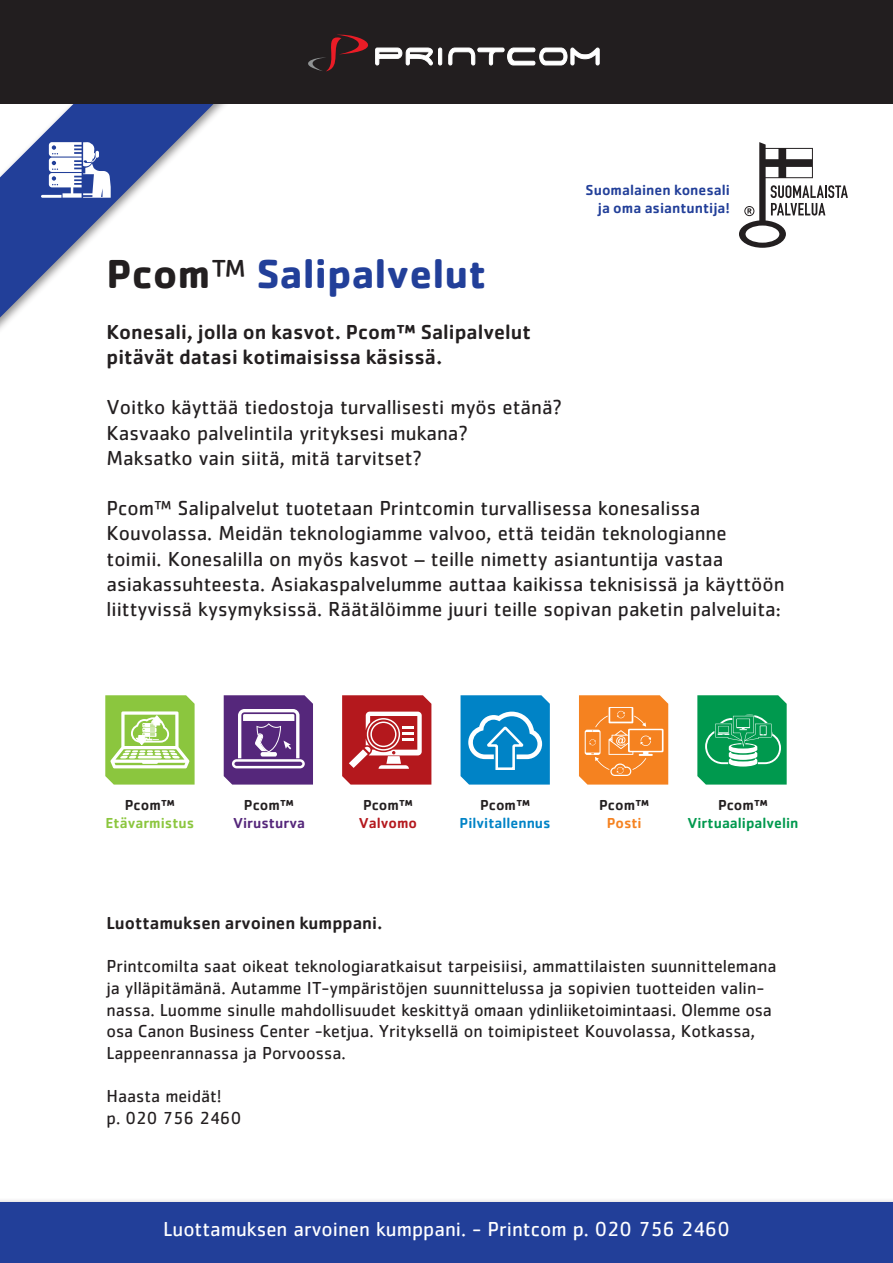
<style>
.page{position:relative;width:893px;height:1263px;background:#fff}
.page>*{position:absolute;margin:0;border:0;box-sizing:border-box;transform-origin:0 0}
.t1{font:700 42px "Cachet Std";color:#223f99}
.t2{font:21px/25.2px "Cachet Std";color:#231f20}
.t3{font:500 21px "Cachet Std";color:#231f20}
.t4{font:21px "Cachet Std";color:#fff}
.t5{font:18px/21.6px "Cachet Std";color:#231f20}
.t6{font:500 18px "Cachet Std";color:#231f20}
.t7{font:500 15px "Cachet Std";color:#223f99}
.t8{font:500 15px "Cachet Std";color:#231f20}
.t9{font:500 15px "Cachet Std";color:#00994e}
.t10{font:500 15px "Cachet Std";color:#0083c6}
.t11{font:500 15px "Cachet Std";color:#8bc63e}
.t12{font:500 15px "Cachet Std";color:#55277b}
.t13{font:500 15px "Cachet Std";color:#b4181d}
.t14{font:500 15px "Cachet Std";color:#f58220}
.s1{color:#231f20}
.s2{font-weight:400;color:#231f20}
</style>
<div class="page">
<svg style="left:0;top:103px;width:317px;height:214px"></svg>
<div style="left:0;top:0;width:893px;height:103px;background:#221e1f"></div>
<div style="left:0;top:1197px;width:893px;height:66px;background:#f5f4f5"></div>
<div style="left:0;top:1202px;width:893px;height:61px;background:#223f99"></div>
<svg style="left:448px;top:48px;width:152px;height:17px"></svg>
<svg style="left:308px;top:34px;width:134px;height:37px"></svg>
<svg style="left:41px;top:142px;width:70px;height:56px"></svg>
<svg style="left:105px;top:695px;width:90px;height:89px"></svg>
<svg style="left:224px;top:695px;width:89px;height:89px;background:#765295"></svg>
<svg style="left:342px;top:695px;width:89px;height:89px;background:#c24348"></svg>
<svg style="left:461px;top:695px;width:89px;height:89px;background:#2695ce"></svg>
<svg style="left:579px;top:695px;width:89px;height:89px;background:#f58f37"></svg>
<svg style="left:697px;top:695px;width:90px;height:89px;background:#22a665"></svg>
<svg style="left:739px;top:142px;width:109px;height:106px"></svg>
<p class="t7" style="left:586px;top:181px;width:146px">Suomalainen konesali</p>
<p class="t7" style="left:598px;top:199px;width:134px">ja oma asiantuntija!</p>
<p class="t1" style="left:107px;top:247px;width:381px"><span class="s1">Pcom</span><span class="s2">™</span> Salipalvelut</p>
<p class="t3" style="left:107px;top:319px;width:426px">Konesali, jolla on kasvot. Pcom™ Salipalvelut</p>
<p class="t3" style="left:107px;top:344px;width:337px">pitävät datasi kotimaisissa käsissä.</p>
<p class="t2" style="left:107px;top:394px;width:458px">Voitko käyttää tiedostoja turvallisesti myös etänä?</p>
<p class="t2" style="left:107px;top:419px;width:364px">Kasvaako palvelintila yrityksesi mukana?</p>
<p class="t2" style="left:107px;top:445px;width:317px">Maksatko vain siitä, mitä tarvitset?</p>
<p class="t2" style="left:107px;top:495px;width:680px">Pcom™ Salipalvelut tuotetaan Printcomin turvallisessa konesalissa Kouvolassa. Meidän teknologiamme valvoo, että teidän teknologianne toimii. Konesalilla on myös kasvot – teille nimetty asiantuntija vastaa asiakassuhteesta. Asiakaspalvelumme auttaa kaikissa teknisissä ja käyttöön liittyvissä kysymyksissä. Räätälöimme juuri teille sopivan paketin palveluita:</p>
<p class="t8" style="left:125px;top:796px;width:52px">Pcom™</p>
<p class="t11" style="left:106px;top:814px;width:90px">Etävarmistus</p>
<p class="t8" style="left:244px;top:796px;width:52px">Pcom™</p>
<p class="t12" style="left:233px;top:814px;width:73px">Virusturva</p>
<p class="t8" style="left:363px;top:796px;width:52px">Pcom™</p>
<p class="t13" style="left:359px;top:814px;width:60px">Valvomo</p>
<p class="t8" style="left:480px;top:796px;width:52px">Pcom™</p>
<p class="t10" style="left:460px;top:814px;width:93px">Pilvitallennus</p>
<p class="t8" style="left:599px;top:796px;width:52px">Pcom™</p>
<p class="t14" style="left:607px;top:814px;width:37px">Posti</p>
<p class="t8" style="left:718px;top:796px;width:52px">Pcom™</p>
<p class="t9" style="left:687px;top:814px;width:113px">Virtuaalipalvelin</p>
<p class="t6" style="left:107px;top:912px;width:278px">Luottamuksen arvoinen kumppani.</p>
<p class="t5" style="left:107px;top:955px;width:671px">Printcomilta saat oikeat teknologiaratkaisut tarpeisiisi, ammattilaisten suunnittelemana ja ylläpitämänä. Autamme IT-ympäristöjen suunnittelussa ja sopivien tuotteiden valin&shy;nassa. Luomme sinulle mahdollisuudet keskittyä omaan ydinliiketoimintaasi. Olemme osa osa Canon Business Center -ketjua. Yrityksellä on toimipisteet Kouvolassa, Kotkassa, Lappeenrannassa ja Porvoossa.</p>
<p class="t5" style="left:107px;top:1085px;width:117px">Haasta meidät!</p>
<p class="t5" style="left:107px;top:1106px;width:136px">p. 020 756 2460</p>
<p class="t4" style="left:163px;top:1217px;width:568px">Luottamuksen arvoinen kumppani. - Printcom p. 020 756 2460</p>
</div>
